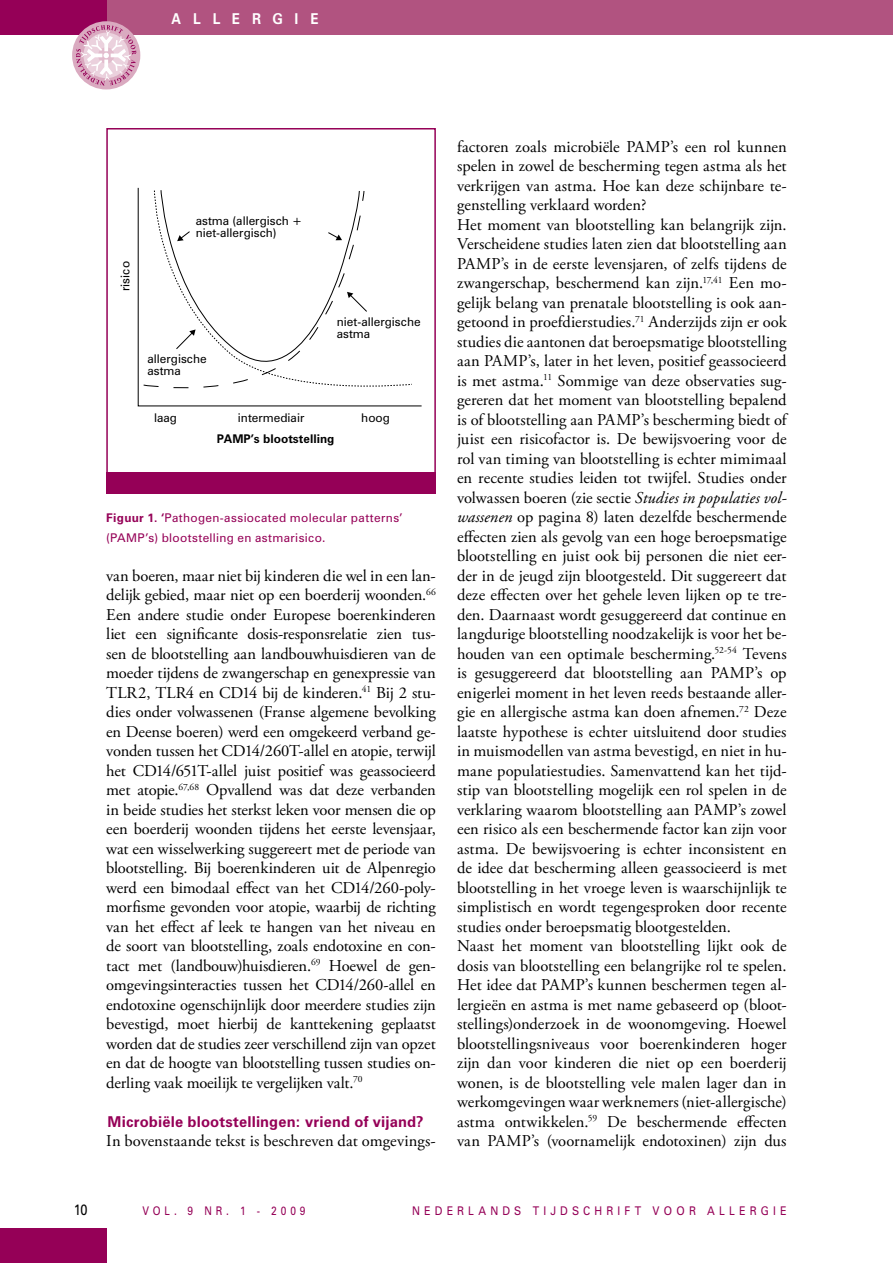
<style>
.page{position:relative;width:893px;height:1263px;background:#fff}
.page>*{position:absolute;margin:0;border:0;box-sizing:border-box;transform-origin:0 0}
.t1{font:16.5px/19.5px "Adobe Garamond Pro";letter-spacing:.005em;color:#000;text-align:justify}
.t2{font:700 15px "Zurich BT";color:#950057}
.t3{font:700 15px "Zurich BT";color:#fff;scale:.9 1}
.t4{font:14.85px "Zurich BT";color:#000;scale:.85 1}
.t5{font:12px/12px "Zurich BT";color:#000}
.t6{font:12px/19.5px "Zurich BT";letter-spacing:.03em;color:#950057}
.t7{font:12px "Zurich BT";letter-spacing:.38em;color:#950057;scale:.9 1}
.t8{font:700 12px "Zurich BT";color:#000}
.t9{font:12px "Zurich BT";letter-spacing:.375em;color:#950057;scale:.85 1}
.t10{font:12px "Zurich BT";letter-spacing:.355em;color:#950057;scale:.9 1}
.s1{font-weight:700}
.s2{font-style:italic}
</style>
<div class="page">
<div style="left:0;top:0;width:893px;height:34px;background:#b15380"></div>
<div style="left:0;top:0;width:106px;height:34px;background:#950057"></div>
<div style="left:72px;top:21px;width:68px;height:68px;background:#daaac0;border-radius:50%"></div>
<svg style="left:76px;top:25px;width:60px;height:61px"></svg>
<div style="left:0;top:1229px;width:106px;height:34px;background:#950057"></div>
<svg style="left:137px;top:187px;width:285px;height:220px"></svg>
<svg style="left:365px;top:190px;width:48px;height:209px"></svg>
<svg style="left:143px;top:190px;width:222px;height:214px"></svg>
<svg style="left:175px;top:329px;width:21px;height:21px"></svg>
<svg style="left:177px;top:231px;width:14px;height:10px"></svg>
<svg style="left:327px;top:232px;width:15px;height:8px"></svg>
<svg style="left:347px;top:292px;width:21px;height:20px"></svg>
<div style="left:106px;top:128px;width:330px;height:355px;border:2px solid #950057"></div>
<div style="left:106px;top:473px;width:330px;height:21px;background:#950057"></div>
<p class="t3" style="left:172px;top:10px;width:21px">ALLER</p>
<p class="t3" style="left:273px;top:10px;width:53px">gie</p>
<p class="t5" style="left:119px;top:291px;width:31px;rotate:-90deg">risico</p>
<p class="t5" style="left:196px;top:215px;width:108px">astma (allergisch + niet-allergisch)</p>
<p class="t5" style="left:147px;top:352px;width:61px">allergische astma</p>
<p class="t5" style="left:337px;top:315px;width:85px">niet-allergische astma</p>
<p class="t5" style="left:154px;top:412px;width:24px">laag</p>
<p class="t5" style="left:238px;top:412px;width:68px">intermediair</p>
<p class="t5" style="left:361px;top:412px;width:30px">hoog</p>
<p class="t8" style="left:217px;top:431px;width:119px">PAMP’s blootstelling</p>
<p class="t6" style="left:106px;top:508px;width:298px"><span class="s1">Figuur 1. ‘</span>Pathogen-assiocated molecular patterns’ (PAMP’s) blootstelling en astmarisico.</p>
<p class="t1" style="left:106px;top:566px;width:331px">van boeren, maar niet bij kinderen die wel in een lan&shy;delijk gebied, maar niet op een boerderij woonden.<sup>66<br></sup>Een andere studie onder Europese boerenkinderen liet een significante dosis-responsrelatie zien tus&shy;sen de blootstelling aan landbouwhuisdieren van de moeder tijdens de zwangerschap en genexpressie van TLR2, TLR4 en CD14 bij de kinderen.<sup>41</sup> Bij 2 stu&shy;dies onder volwassenen (Franse algemene bevolking en Deense boeren) werd een omgekeerd verband ge&shy;vonden tussen het CD14/260T-allel en atopie, terwijl het CD14/651T-allel juist positief was geassocieerd met atopie.<sup>67,68</sup> Opvallend was dat deze verbanden in beide studies het sterkst leken voor mensen die op een boerderij woonden tijdens het eerste levensjaar, wat een wisselwerking suggereert met de periode van blootstelling. Bij boerenkinderen uit de Alpenregio werd een bimodaal effect van het CD14/260-poly&shy;morfisme gevonden voor atopie, waarbij de richting van het effect af leek te hangen van het niveau en de soort van blootstelling, zoals endotoxine en con&shy;tact met (landbouw)huisdieren.<sup>69</sup> Hoewel de gen&shy;omgevingsinteracties tussen het CD14/260-allel en endotoxine ogenschijnlijk door meerdere studies zijn bevestigd, moet hierbij de kanttekening geplaatst worden dat de studies zeer verschillend zijn van opzet en dat de hoogte van blootstelling tussen studies on&shy;derling vaak moeilijk te vergelijken valt.<sup>70</sup></p>
<p class="t2" style="left:108px;top:1112px;width:318px">Microbiële blootstellingen: vriend of vijand?</p>
<p class="t1" style="left:106px;top:1132px;width:331px">In bovenstaande tekst is beschreven dat omgevings-</p>
<p class="t1" style="left:457px;top:137px;width:331px;text-align:left">factoren zoals microbiële PAMP’s een rol kunnen spelen in zowel de bescherming tegen astma als het verkrijgen van astma. Hoe kan deze schijnbare te&shy;genstelling verklaard worden?<br>Het moment van blootstelling kan belangrijk zijn.<br>Verscheidene studies laten zien dat blootstelling aan PAMP’s in de eerste levensjaren, of zelfs tijdens de zwangerschap, beschermend kan zijn.<sup>17,41</sup> Een mo&shy;gelijk belang van prenatale blootstelling is ook aan&shy;getoond in proefdierstudies.<sup>71</sup> Anderzijds zijn er ook studies die aantonen dat beroepsmatige blootstelling aan PAMP’s, later in het leven, positief geassocieerd is met astma.<sup>11</sup> Sommige van deze observaties sug&shy;gereren dat het moment van blootstelling bepalend is of blootstelling aan PAMP’s bescherming biedt of juist een risicofactor is. De bewijsvoering voor de rol van timing van blootstelling is echter mimimaal en recente studies leiden tot twijfel. Studies onder volwassen boeren (zie sectie <span class="s2">Studies in populaties vol&shy;wassenen</span> op pagina 8) laten dezelfde beschermende effecten zien als gevolg van een hoge beroepsmatige blootstelling en juist ook bij personen die niet eer&shy;der in de jeugd zijn blootgesteld. Dit suggereert dat deze effecten over het gehele leven lijken op te tre&shy;den. Daarnaast wordt gesuggereerd dat continue en langdurige blootstelling noodzakelijk is voor het be&shy;houden van een optimale bescherming.<sup>52-54</sup> Tevens is gesuggereerd dat blootstelling aan PAMP’s op enigerlei moment in het leven reeds bestaande aller&shy;gie en allergische astma kan doen afnemen.<sup>72</sup> Deze laatste hypothese is echter uitsluitend door studies in muismodellen van astma bevestigd, en niet in hu&shy;mane populatiestudies. Samenvattend kan het tijd&shy;stip van blootstelling mogelijk een rol spelen in de verklaring waarom blootstelling aan PAMP’s zowel een risico als een beschermende factor kan zijn voor astma. De bewijsvoering is echter inconsistent en de idee dat bescherming alleen geassocieerd is met blootstelling in het vroege leven is waarschijnlijk te simplistisch en wordt tegengesproken door recente studies onder beroepsmatig blootgestelden.<br>Naast het moment van blootstelling lijkt ook de dosis van blootstelling een belangrijke rol te spelen.<br>Het idee dat PAMP’s kunnen beschermen tegen al&shy;lergieën en astma is met name gebaseerd op (bloot&shy;stellings)onderzoek in de woonomgeving. Hoewel blootstellingsniveaus voor boerenkinderen hoger zijn dan voor kinderen die niet op een boerderij wonen, is de blootstelling vele malen lager dan in werkomgevingen waar werknemers (niet-allergische) astma ontwikkelen.<sup>59</sup> De beschermende effecten van PAMP’s (voornamelijk endotoxinen) zijn dus</p>
<p class="t4" style="left:74px;top:1200px;width:18px">10</p>
<p class="t9" style="left:143px;top:1203px;width:193px">VOL. 9 nr. 1 - 2009</p>
<p class="t7" style="left:412px;top:1203px;width:280px">N ederl ands Tijdschrift voo</p>
<p class="t10" style="left:689px;top:1203px;width:32px">r All</p>
<p class="t10" style="left:739px;top:1203px;width:54px">ergie</p>
</div>
